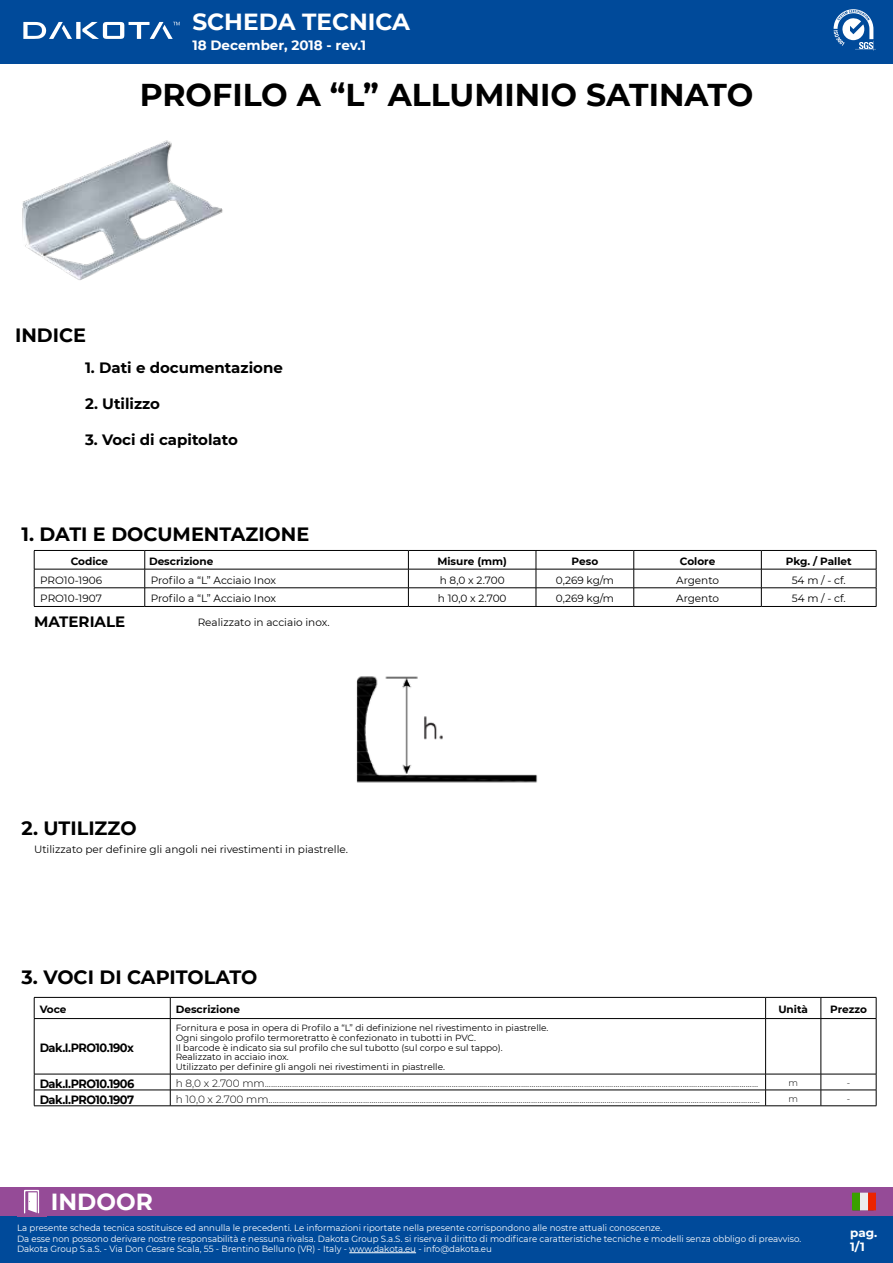
<style>
.page{position:relative;width:893px;height:1263px;background:#fff}
.page>*{position:absolute;margin:0;border:0;box-sizing:border-box;transform-origin:0 0}
.t1{font:700 31.5px "Montserrat";color:#000}
.t2{font:700 23.25px "Montserrat";color:#fff}
.t3{font:700 19.2px "Montserrat";color:#000}
.t4{font:700 15px "Montserrat";color:#000}
.t5{font:700 13.5px "Montserrat";color:#fff}
.t6{font:700 12px "Montserrat";letter-spacing:-.04em;color:#000;scale:.95 1}
.t7{font:700 12px/14.4px "Montserrat";color:#fff}
.t8{font:300 10.5px "Montserrat";color:#000}
.t9{font:10.5px "Montserrat";color:#000}
.t10{font:700 10.5px "Montserrat";color:#000}
.t11{font:9px/10.5px "Montserrat";color:#fff;scale:.96 1}
.t12{font:9px/9.8px "Montserrat";color:#000}
.t13{font:300 9px "Montserrat";color:#000}
</style>
<div class="page">
<div style="left:0;top:0;width:893px;height:64px;background:#004a9a"></div>
<svg style="left:834px;top:9px;width:42px;height:42px"></svg>
<div style="left:76px;top:22px;width:5px;height:17px;background:#fff"></div>
<svg style="left:23px;top:22px;width:49px;height:17px"></svg>
<svg style="left:82px;top:22px;width:98px;height:17px"></svg>
<div style="left:0;top:1216px;width:893px;height:47px;background:#004a9a"></div>
<div style="left:0;top:1187px;width:893px;height:29px;background:#954b97"></div>
<svg style="left:24px;top:1190px;width:15px;height:23px"></svg>
<svg style="left:852px;top:1193px;width:24px;height:17px"></svg>
<hr style="left:349px;top:1252px;width:67px;height:1px;background:#fff">
<hr style="left:34px;top:550px;width:111px;height:1px;background:#000">
<hr style="left:145px;top:550px;width:263px;height:1px;background:#000">
<hr style="left:408px;top:550px;width:128px;height:1px;background:#000">
<hr style="left:536px;top:550px;width:98px;height:1px;background:#000">
<hr style="left:634px;top:550px;width:127px;height:1px;background:#000">
<hr style="left:761px;top:550px;width:115px;height:1px;background:#000">
<hr style="left:34px;top:569px;width:111px;height:1px;background:#000">
<hr style="left:145px;top:569px;width:263px;height:1px;background:#000">
<hr style="left:408px;top:569px;width:128px;height:1px;background:#000">
<hr style="left:536px;top:569px;width:98px;height:1px;background:#000">
<hr style="left:634px;top:569px;width:127px;height:1px;background:#000">
<hr style="left:761px;top:569px;width:115px;height:1px;background:#000">
<hr style="left:34px;top:587px;width:111px;height:1px;background:#000">
<svg style="left:34px;top:551px;width:1px;height:55px"></svg>
<hr style="left:145px;top:587px;width:263px;height:1px;background:#000">
<svg style="left:144px;top:551px;width:1px;height:55px"></svg>
<hr style="left:408px;top:587px;width:128px;height:1px;background:#000">
<svg style="left:408px;top:551px;width:1px;height:55px"></svg>
<hr style="left:536px;top:587px;width:98px;height:1px;background:#000">
<svg style="left:536px;top:551px;width:1px;height:55px"></svg>
<hr style="left:634px;top:587px;width:127px;height:1px;background:#000">
<svg style="left:633px;top:551px;width:1px;height:55px"></svg>
<hr style="left:761px;top:587px;width:115px;height:1px;background:#000">
<svg style="left:761px;top:551px;width:1px;height:55px"></svg>
<svg style="left:876px;top:551px;width:1px;height:55px"></svg>
<hr style="left:34px;top:606px;width:111px;height:1px;background:#000">
<hr style="left:145px;top:606px;width:263px;height:1px;background:#000">
<hr style="left:408px;top:606px;width:128px;height:1px;background:#000">
<hr style="left:536px;top:606px;width:98px;height:1px;background:#000">
<hr style="left:634px;top:606px;width:127px;height:1px;background:#000">
<hr style="left:761px;top:606px;width:115px;height:1px;background:#000">
<img style="left:22px;top:140px;width:201px;height:140px">
<img style="left:356px;top:676px;width:182px;height:107px">
<hr style="left:34px;top:997px;width:136px;height:1px;background:#000">
<svg style="left:34px;top:997px;width:1px;height:21px"></svg>
<hr style="left:170px;top:997px;width:596px;height:1px;background:#000">
<svg style="left:170px;top:997px;width:1px;height:21px"></svg>
<hr style="left:766px;top:997px;width:55px;height:1px;background:#000">
<svg style="left:765px;top:997px;width:1px;height:21px"></svg>
<hr style="left:821px;top:997px;width:55px;height:1px;background:#000">
<svg style="left:821px;top:997px;width:1px;height:21px"></svg>
<svg style="left:876px;top:997px;width:1px;height:21px"></svg>
<hr style="left:34px;top:1018px;width:136px;height:1px;background:#000">
<hr style="left:34px;top:1019px;width:1px;height:55px;background:#000">
<hr style="left:170px;top:1018px;width:596px;height:1px;background:#000">
<hr style="left:170px;top:1019px;width:1px;height:55px;background:#000">
<hr style="left:766px;top:1018px;width:55px;height:1px;background:#000">
<hr style="left:765px;top:1019px;width:1px;height:55px;background:#000">
<hr style="left:821px;top:1018px;width:55px;height:1px;background:#000">
<hr style="left:821px;top:1019px;width:1px;height:55px;background:#000">
<hr style="left:876px;top:1019px;width:1px;height:55px;background:#000">
<hr style="left:34px;top:1074px;width:136px;height:1px;background:#000">
<hr style="left:170px;top:1074px;width:596px;height:1px;background:#000">
<hr style="left:766px;top:1074px;width:55px;height:1px;background:#000">
<hr style="left:821px;top:1074px;width:55px;height:1px;background:#000">
<hr style="left:34px;top:1090px;width:136px;height:1px;background:#000">
<svg style="left:34px;top:1074px;width:1px;height:31px"></svg>
<hr style="left:170px;top:1090px;width:596px;height:1px;background:#000">
<svg style="left:170px;top:1074px;width:1px;height:31px"></svg>
<hr style="left:766px;top:1090px;width:55px;height:1px;background:#000">
<svg style="left:765px;top:1074px;width:1px;height:31px"></svg>
<hr style="left:821px;top:1090px;width:55px;height:1px;background:#000">
<svg style="left:821px;top:1074px;width:1px;height:31px"></svg>
<svg style="left:876px;top:1074px;width:1px;height:31px"></svg>
<hr style="left:34px;top:1105px;width:136px;height:1px;background:#000">
<hr style="left:170px;top:1105px;width:596px;height:1px;background:#000">
<hr style="left:766px;top:1105px;width:55px;height:1px;background:#000">
<hr style="left:821px;top:1105px;width:55px;height:1px;background:#000">
<h2 class="t2" style="left:192px;top:5px;width:219px">SCHEDA TECNICA</h2>
<p class="t5" style="left:192px;top:35px;width:175px">18 December, 2018 - rev.1</p>
<h1 class="t1" style="left:140px;top:72px;width:615px">PROFILO A “L” ALLUMINIO SATINATO</h1>
<h3 class="t3" style="left:15px;top:321px;width:73px">INDICE</h3>
<h3 class="t4" style="left:85px;top:357px;width:199px">1. Dati e documentazione</h3>
<h3 class="t4" style="left:85px;top:393px;width:77px">2. Utilizzo</h3>
<h3 class="t4" style="left:85px;top:429px;width:154px">3. Voci di capitolato</h3>
<h3 class="t3" style="left:22px;top:520px;width:289px">1. DATI E DOCUMENTAZIONE</h3>
<p class="t10" style="left:71px;top:554px;width:39px">Codice</p>
<p class="t10" style="left:149px;top:554px;width:66px">Descrizione</p>
<p class="t10" style="left:437px;top:554px;width:71px">Misure (mm)</p>
<p class="t10" style="left:572px;top:554px;width:28px">Peso</p>
<p class="t10" style="left:680px;top:554px;width:37px">Colore</p>
<p class="t10" style="left:786px;top:554px;width:68px">Pkg. / Pallet</p>
<p class="t9" style="left:40px;top:573px;width:63px">PRO10-1906</p>
<p class="t9" style="left:151px;top:573px;width:127px">Profilo a “L” Acciaio Inox</p>
<p class="t9" style="left:440px;top:573px;width:66px">h 8,0 x 2.700</p>
<p class="t9" style="left:556px;top:573px;width:59px">0,269 kg/m</p>
<p class="t9" style="left:676px;top:573px;width:44px">Argento</p>
<p class="t9" style="left:792px;top:573px;width:56px">54 m / - cf.</p>
<p class="t9" style="left:40px;top:591px;width:63px">PRO10-1907</p>
<p class="t9" style="left:151px;top:591px;width:127px">Profilo a “L” Acciaio Inox</p>
<p class="t9" style="left:438px;top:591px;width:70px">h 10,0 x 2.700</p>
<p class="t9" style="left:556px;top:591px;width:59px">0,269 kg/m</p>
<p class="t9" style="left:676px;top:591px;width:44px">Argento</p>
<p class="t9" style="left:792px;top:591px;width:56px">54 m / - cf.</p>
<h3 class="t4" style="left:34px;top:611px;width:93px">MATERIALE</h3>
<p class="t9" style="left:198px;top:615px;width:133px">Realizzato in acciaio inox.</p>
<h3 class="t3" style="left:22px;top:815px;width:117px">2. UTILIZZO</h3>
<p class="t9" style="left:34px;top:842px;width:316px">Utilizzato per definire gli angoli nei rivestimenti in piastrelle.</p>
<h3 class="t3" style="left:22px;top:963px;width:237px">3. VOCI DI CAPITOLATO</h3>
<p class="t10" style="left:40px;top:1002px;width:28px">Voce</p>
<p class="t10" style="left:176px;top:1002px;width:66px">Descrizione</p>
<p class="t10" style="left:778px;top:1002px;width:31px">Unità</p>
<p class="t10" style="left:830px;top:1002px;width:38px">Prezzo</p>
<p class="t6" style="left:40px;top:1039px;width:101px">Dak.I.PRO10.190x</p>
<p class="t12" style="left:176px;top:1023px;width:374px">Fornitura e posa in opera di Profilo a “L” di definizione nel rivestimento in piastrelle.<br>Ogni singolo profilo termoretratto è confezionato in tubotti in PVC.<br>Il barcode è indicato sia sul profilo che sul tubotto (sul corpo e sul tappo).<br>Realizzato in acciaio inox.<br>Utilizzato per definire gli angoli nei rivestimenti in piastrelle.</p>
<p class="t6" style="left:40px;top:1075px;width:101px">Dak.I.PRO10.1906</p>
<p class="t8" style="left:176px;top:1076px;width:584px">h 8,0 x 2.700 mm...........................................................................................................................................................................................................................................</p>
<p class="t13" style="left:788px;top:1077px;width:11px">m</p>
<p class="t13" style="left:847px;top:1077px;width:5px">-</p>
<p class="t6" style="left:40px;top:1091px;width:101px">Dak.I.PRO10.1907</p>
<p class="t8" style="left:176px;top:1092px;width:586px">h 10,0 x 2.700 mm..........................................................................................................................................................................................................................................</p>
<p class="t13" style="left:788px;top:1093px;width:11px">m</p>
<p class="t13" style="left:847px;top:1093px;width:5px">-</p>
<h2 class="t2" style="left:51px;top:1184px;width:103px">INDOOR</h2>
<p class="t11" style="left:17px;top:1222px;width:818px">La presente scheda tecnica sostituisce ed annulla le precedenti. Le informazioni riportate nella presente corrispondono alle nostre attuali conoscenze.<br>Da esse non possono derivare nostre responsabilità e nessuna rivalsa. Dakota Group S.a.S. si riserva il diritto di modificare caratteristiche tecniche e modelli senza obbligo di preavviso.<br>Dakota Group S.a.S. - Via Don Cesare Scala, 55 - Brentino Belluno (VR) - Italy - www.dakota.eu - info@dakota.eu</p>
<p class="t7" style="left:850px;top:1225px;width:29px">pag.<br>1/1</p>
</div>
